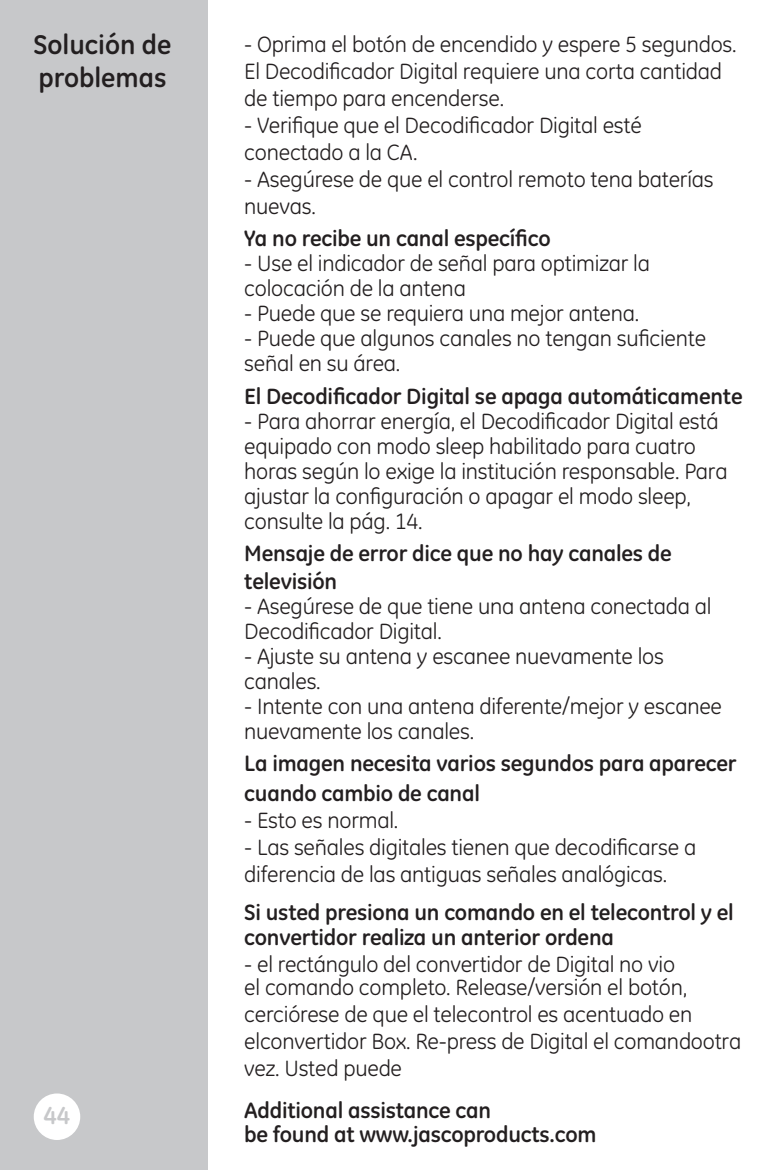
<style>
.page{position:relative;width:765px;height:1170px;background:#fff}
.page>*{position:absolute;margin:0;border:0;box-sizing:border-box;transform-origin:0 0}
.t1{font:700 27.5px/33px "GE Inspira";color:#231f20}
.t2{font:700 25px "GE Inspira";color:#c7c8ca}
.t3{font:22.5px/25px "GE Inspira";letter-spacing:-.01em;color:#231f20}
.t4{font:700 22.5px/27.5px "GE Inspira";letter-spacing:-.01em;color:#231f20}
</style>
<div class="page">
<div style="left:0;top:0;width:208px;height:1170px;background:#c7c8ca"></div>
<div style="left:34px;top:1093px;width:46px;height:47px;background:#fff;border-radius:50%"></div>
<hr style="left:764px;top:0;width:1px;height:1170px;background:#c7c8ca">
<p class="t1" style="left:34px;top:28px;width:139px">Solución de problemas</p>
<p class="t2" style="left:43px;top:1099px;width:14px">44</p>
<p class="t3" style="left:244px;top:30px;width:494px;line-height:27px">- Oprima el botón de encendido y espere 5 segundos.<br>El Decodificador Digital requiere una corta cantidad de tiempo para encenderse.</p>
<p class="t3" style="left:244px;top:111px;width:399px;line-height:27px">- Verifique que el Decodificador Digital esté conectado a la CA.</p>
<p class="t3" style="left:244px;top:165px;width:471px;line-height:27px">- Asegúrese de que el control remoto tena baterías nuevas.</p>
<p class="t4" style="left:244px;top:224px;width:308px">Ya no recibe un canal específico</p>
<p class="t3" style="left:244px;top:251px;width:407px">- Use el indicador de señal para optimizar la colocación de la antena</p>
<p class="t3" style="left:244px;top:301px;width:397px">- Puede que se requiera una mejor antena.</p>
<p class="t3" style="left:244px;top:326px;width:463px">- Puede que algunos canales no tengan suficiente señal en su área.</p>
<p class="t4" style="left:244px;top:382px;width:500px">El Decodificador Digital se apaga automáticamente</p>
<p class="t3" style="left:244px;top:408px;width:485px">- Para ahorrar energía, el Decodificador Digital está equipado con modo sleep habilitado para cuatro horas según lo exige la institución responsable. Para ajustar la configuración o apagar el modo sleep, consulte la pág. 14.</p>
<p class="t4" style="left:244px;top:539px;width:429px">Mensaje de error dice que no hay canales de televisión</p>
<p class="t3" style="left:244px;top:593px;width:469px">- Asegúrese de que tiene una antena conectada al<br>Decodificador Digital.</p>
<p class="t3" style="left:244px;top:643px;width:421px">- Ajuste su antena y escanee nuevamente los canales.</p>
<p class="t3" style="left:244px;top:693px;width:479px">- Intente con una antena diferente/mejor y escanee nuevamente los canales.</p>
<p class="t4" style="left:244px;top:748px;width:494px;line-height:30px">La imagen necesita varios segundos para aparecer cuando cambio de canal</p>
<p class="t3" style="left:244px;top:808px;width:156px">- Esto es normal.</p>
<p class="t3" style="left:244px;top:834px;width:454px;line-height:27px">- Las señales digitales tienen que decodificarse a diferencia de las antiguas señales analógicas.</p>
<p class="t4" style="left:244px;top:899px;width:491px;line-height:25px">Si usted presiona un comando en el telecontrol y el convertidor realiza un anterior ordena</p>
<p class="t3" style="left:244px;top:953px;width:444px;line-height:22.5px">- el rectángulo del convertidor de Digital no vio el comando completo. Release/versión el botón,</p>
<p class="t3" style="left:244px;top:1000px;width:499px;line-height:27px">cerciórese de que el telecontrol es acentuado en elconvertidor Box. Re-press de Digital el comandootra vez. Usted puede</p>
<p class="t4" style="left:244px;top:1098px;width:354px;line-height:24px">Additional assistance can<br>be found at www.jascoproducts.com</p>
</div>
